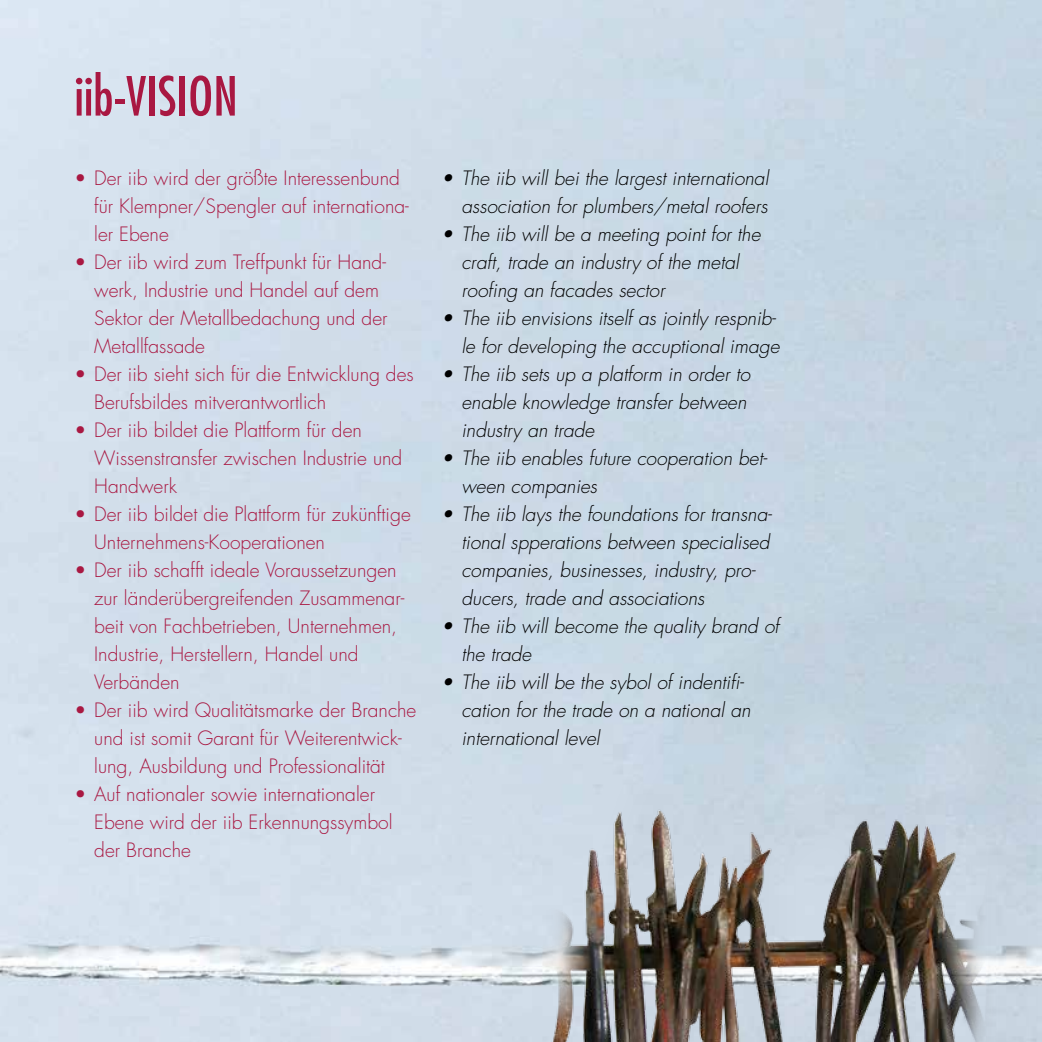
<style>
.page{position:relative;width:1042px;height:1042px;background:#fff}
.page>*{position:absolute;margin:0;border:0;box-sizing:border-box;transform-origin:0 0}
.t1{font:condensed 52.5px "Futura";color:#a91842}
.t2{font:300 19.25px/28px "Futura";color:#a91842}
.t3{font:italic 300 19.25px/28px "Futura";color:#000}
</style>
<div class="page">
<img style="left:0;top:0;width:1042px;height:1042px">
<div style="left:575px;top:558px;width:467px;height:484px;background:#c3d3e0"></div>
<img style="left:544px;top:768px;width:456px;height:274px">
<h1 class="t1" style="left:74px;top:65px;width:165px">iib-VISION</h1>
<p class="t2" style="left:94px;top:164px;width:316px;text-indent:-20px">• Der iib wird der größte Interessenbund für Klempner/Spengler auf internationa&shy;ler Ebene</p>
<p class="t2" style="left:94px;top:248px;width:295px;text-indent:-20px">• Der iib wird zum Treffpunkt für Hand&shy;werk, Industrie und Handel auf dem<br>Sektor der Metallbedachung und der<br>Metallfassade</p>
<p class="t2" style="left:94px;top:360px;width:321px;text-indent:-20px">• Der iib sieht sich für die Entwicklung des<br>Berufsbildes mitverantwortlich</p>
<p class="t2" style="left:94px;top:416px;width:310px;text-indent:-20px">• Der iib bildet die Plattform für den<br>Wissenstransfer zwischen Industrie und<br>Handwerk</p>
<p class="t2" style="left:94px;top:500px;width:318px;text-indent:-20px">• Der iib bildet die Plattform für zukünftige<br>Unternehmens-Kooperationen</p>
<p class="t2" style="left:94px;top:556px;width:312px;text-indent:-20px">• Der iib schafft ideale Voraussetzungen zur länderübergreifenden Zusammenar&shy;beit von Fachbetrieben, Unternehmen, Industrie, Herstellern, Handel und Verbänden</p>
<p class="t2" style="left:94px;top:696px;width:324px;text-indent:-20px">• Der iib wird Qualitätsmarke der Branche und ist somit Garant für Weiterentwick&shy;lung, Ausbildung und Professionalität</p>
<p class="t2" style="left:94px;top:780px;width:300px;text-indent:-20px">• Auf nationaler sowie internationaler<br>Ebene wird der iib Erkennungssymbol der Branche</p>
<p class="t3" style="left:442px;top:164px;width:328px;text-align:right">• The iib will bei the largest international association for plumbers/metal roofers</p>
<p class="t3" style="left:461px;top:220px;width:300px;text-indent:-20px">• The iib will be a meeting point for the craft, trade an industry of the metal roofing an facades sector</p>
<p class="t3" style="left:442px;top:304px;width:339px;text-align:right">• The iib envisions itself as jointly respnib&shy;le for developing the accuptional image</p>
<p class="t3" style="left:461px;top:360px;width:290px;text-indent:-20px">• The iib sets up a platform in order to enable knowledge transfer between industry an trade</p>
<p class="t3" style="left:461px;top:444px;width:307px;text-indent:-20px">• The iib enables future cooperation bet&shy;ween companies</p>
<p class="t3" style="left:461px;top:500px;width:312px;text-indent:-20px">• The iib lays the foundations for transna&shy;tional spperations between specialised companies, businesses, industry, pro&shy;ducers, trade and associations</p>
<p class="t3" style="left:461px;top:612px;width:319px;text-indent:-20px">• The iib will become the quality brand of the trade</p>
<p class="t3" style="left:461px;top:668px;width:291px;text-indent:-20px">• The iib will be the sybol of indentifi&shy;cation for the trade on a national an international level</p>
</div>
